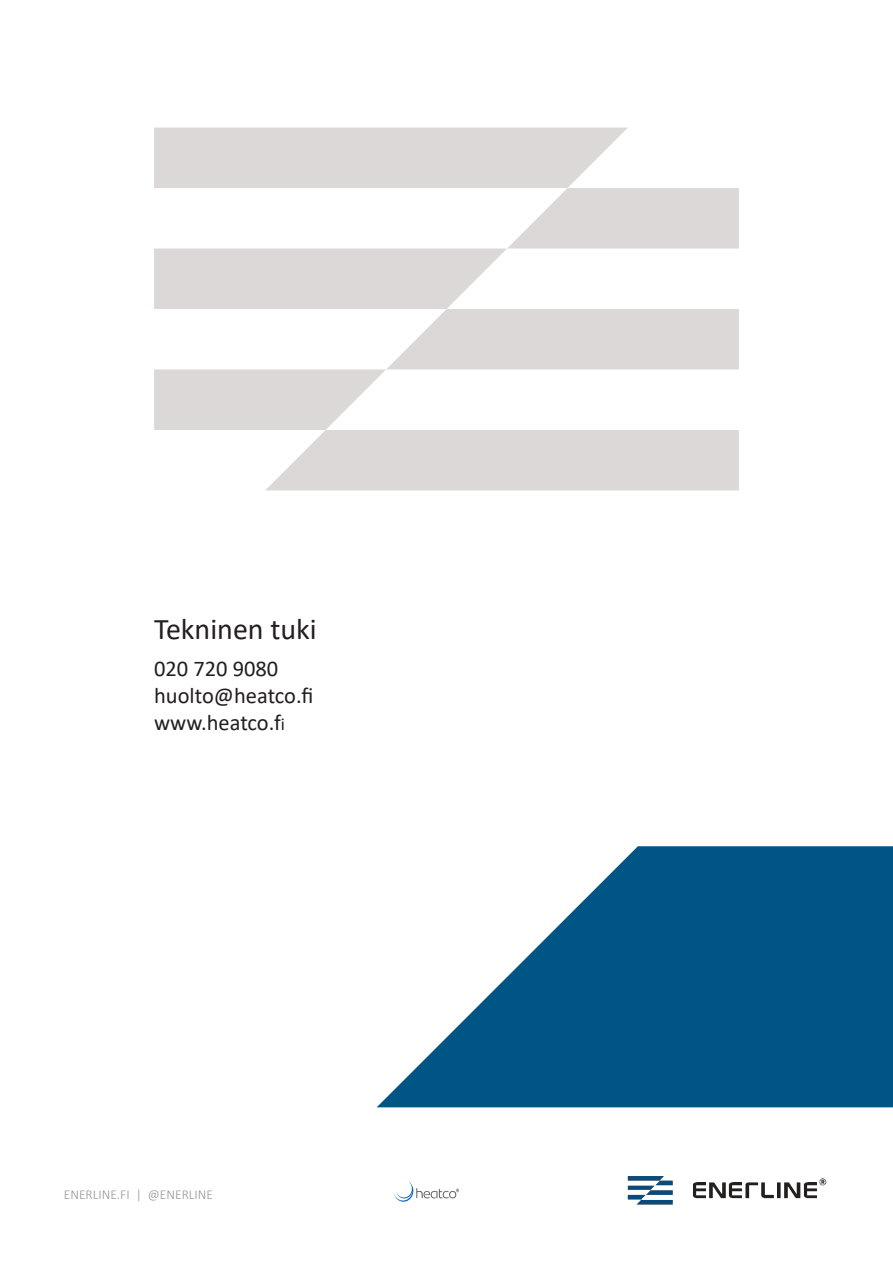
<style>
.page{position:relative;width:893px;height:1263px;background:#fff}
.page>*{position:absolute;margin:0;border:0;box-sizing:border-box;transform-origin:0 0}
.t1{font:30px "Calibri";color:#231f20}
.t2{font:22.5px "Calibri";color:#231f20}
.t3{font:300 13.5px "Calibri";color:#939598}
.s1{font-size:18px}
</style>
<div class="page">
<svg style="left:377px;top:846px;width:516px;height:261px;fill:#005587"></svg>
<svg style="left:154px;top:128px;width:585px;height:362px"></svg>
<img style="left:627px;top:1176px;width:200px;height:29px">
<img style="left:394px;top:1182px;width:65px;height:20px">
<p class="t1" style="left:154px;top:608px;width:164px">Tekninen tuki</p>
<p class="t2" style="left:154px;top:653px;width:126px">020 720 9080</p>
<p class="t2" style="left:154px;top:680px;width:161px">huolto@heatco.fi</p>
<p class="t2" style="left:154px;top:707px;width:132px">www.heatco.f<span class="s1">i</span></p>
<p class="t3" style="left:64px;top:1186px;width:151px">ENERLINE.FI | @ENERLINE</p>
</div>
